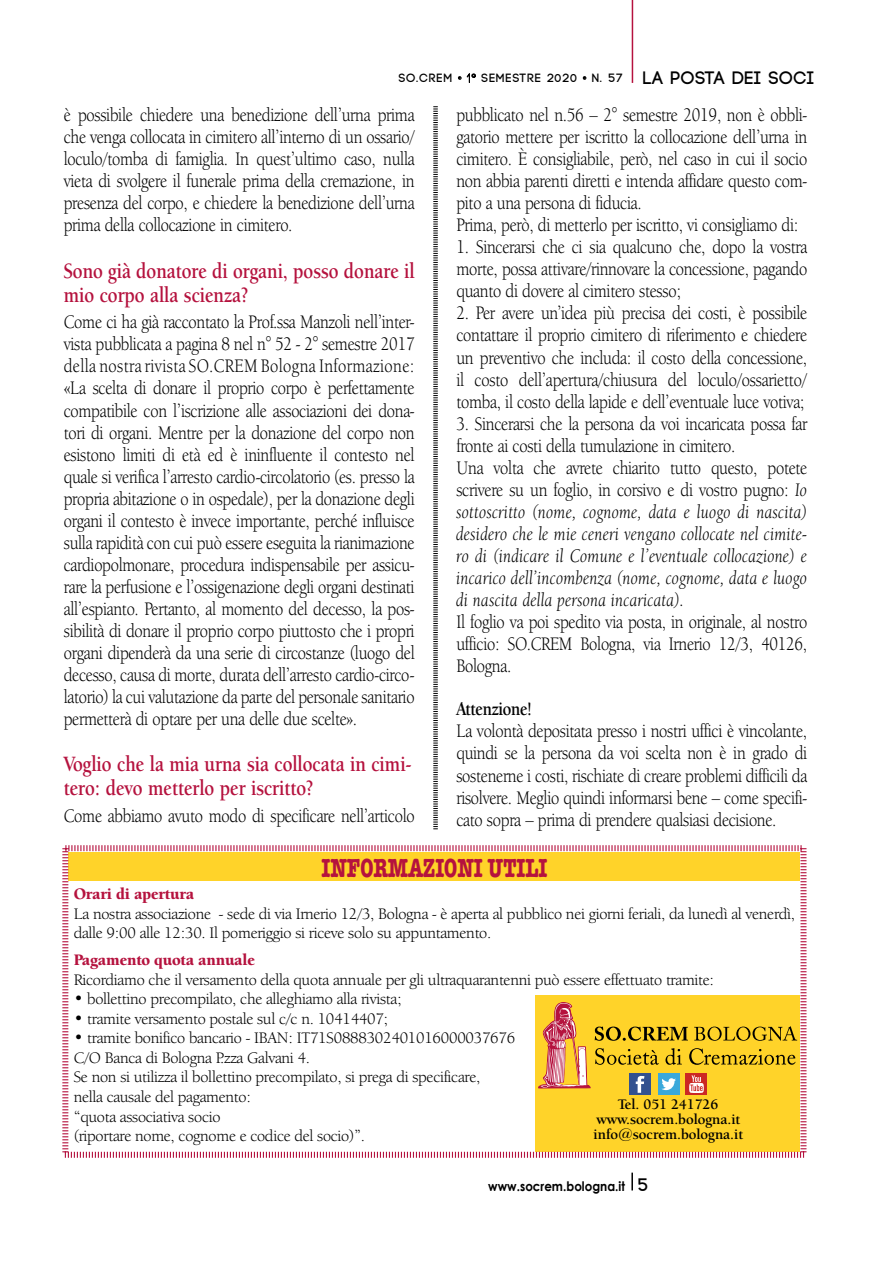
<style>
.page{position:relative;width:893px;height:1263px;background:#fff}
.page>*{position:absolute;margin:0;border:0;box-sizing:border-box;transform-origin:0 0}
.t1{font:700 27px "American Typewriter";color:#b5123e;scale:.7 1}
.t2{font:700 22.5px/24px "Berkeley Oldstyle IT Cby BT";color:#b5123e;scale:.85 1}
.t3{font:19.65px/22px "Berkeley Oldstyle IT Cby BT";letter-spacing:-.015em;color:#000;text-align:justify;scale:.85 1}
.t4{font:italic 19.65px/22px "Berkeley Oldstyle IT Cby BT";letter-spacing:.02em;color:#000;scale:.85 1}
.t5{font:700 19.65px "Berkeley Oldstyle IT Cby BT";letter-spacing:-.015em;color:#000;scale:.85 1}
.t6{font:700 18px "Code";letter-spacing:.04em;color:#000}
.t7{font:16.5px/19.5px "Berkeley Oldstyle IT Cby BT";letter-spacing:-.015em;color:#000}
.t8{font:900 16.5px "Berkeley Oldstyle IT Cby BT";letter-spacing:-.015em;color:#b5123e}
.t9{font:700 15px/15px "Berkeley Oldstyle IT Cby BT";color:#000;text-align:center}
.t10{font:700 13.2px "Century Gothic";color:#000;scale:.9 1}
.t11{font:700 12px "Code";letter-spacing:.1em;color:#000}
.s1{font-family:"Helvetica";font-weight:400}
.s2{font-weight:300}
.s3{font-style:normal}
</style>
<div class="page">
<hr style="left:632px;top:0;width:1px;height:83px;background:#b5123e">
<svg style="left:631px;top:1172px;width:2px;height:18px"></svg>
<svg style="left:458px;top:73px;width:18px;height:10px"></svg>
<svg style="left:582px;top:76px;width:5px;height:4px"></svg>
<svg style="left:433px;top:106px;width:5px;height:724px"></svg>
<svg style="left:62px;top:845px;width:745px;height:313px"></svg>
<div style="left:629px;top:1073px;width:22px;height:22px;background:#33518f"></div>
<div style="left:658px;top:1073px;width:22px;height:22px;background:#3aa8db"></div>
<div style="left:685px;top:1073px;width:22px;height:22px;background:#cc2824"></div>
<svg style="left:538px;top:1002px;width:259px;height:91px;background:#e4b736"></svg>
<p class="t11" style="left:399px;top:72px;width:225px">SO.CREM <span class="s1">•</span> <span class="s2">1</span><span class="s1">°</span> SEMESTRE 2020 <span class="s1">•</span> N. 57</p>
<p class="t6" style="left:643px;top:68px;width:172px">LA POSTA DEI SOCI</p>
<p class="t3" style="left:64px;top:103px;width:414px">è possibile chiedere una benedizione dell’urna prima che venga collocata in cimitero all’interno di un ossario/ loculo/tomba di famiglia. In quest’ultimo caso, nulla vieta di svolgere il funerale prima della cremazione, in presenza del corpo, e chiedere la benedizione dell’urna prima della collocazione in cimitero.</p>
<p class="t2" style="left:64px;top:258px;width:414px">Sono già donatore di organi, posso donare il mio corpo alla scienza?</p>
<p class="t3" style="left:64px;top:311px;width:414px">Come ci ha già raccontato la Prof.ssa Manzoli nell’inter&shy;vista pubblicata a pagina 8 nel n° 52 - 2° semestre 2017 della nostra rivista SO.CREM Bologna Informazione: «La scelta di donare il proprio corpo è perfettamente compatibile con l’iscrizione alle associazioni dei dona&shy;tori di organi. Mentre per la donazione del corpo non esistono limiti di età ed è ininfluente il contesto nel quale si verifica l’arresto cardio-circolatorio (es. presso la propria abitazione o in ospedale), per la donazione degli organi il contesto è invece importante, perché influisce sulla rapidità con cui può essere eseguita la rianimazione cardiopolmonare, procedura indispensabile per assicu&shy;rare la perfusione e l’ossigenazione degli organi destinati all’espianto. Pertanto, al momento del decesso, la pos&shy;sibilità di donare il proprio corpo piuttosto che i propri organi dipenderà da una serie di circostanze (luogo del decesso, causa di morte, durata dell’arresto cardio-circo&shy;latorio) la cui valutazione da parte del personale sanitario permetterà di optare per una delle due scelte».</p>
<p class="t2" style="left:64px;top:752px;width:410px">Voglio che la mia urna sia collocata in cimi&shy;tero: devo metterlo per iscritto?</p>
<p class="t3" style="left:64px;top:804px;width:414px">Come abbiamo avuto modo di specificare nell’articolo</p>
<p class="t3" style="left:456px;top:103px;width:414px;text-align:left">pubblicato nel n.56 – 2° semestre 2019, non è obbli&shy;gatorio mettere per iscritto la collocazione dell’urna in cimitero. È consigliabile, però, nel caso in cui il socio non abbia parenti diretti e intenda affidare questo com&shy;pito a una persona di fiducia.<br>Prima, però, di metterlo per iscritto, vi consigliamo di:</p>
<p class="t3" style="left:456px;top:236px;width:414px">1. Sincerarsi che ci sia qualcuno che, dopo la vostra morte, possa attivare/rinnovare la concessione, pagando quanto di dovere al cimitero stesso;</p>
<p class="t3" style="left:456px;top:302px;width:414px">2. Per avere un’idea più precisa dei costi, è possibile contattare il proprio cimitero di riferimento e chiedere un preventivo che includa: il costo della concessione, il costo dell’apertura/chiusura del loculo/ossarietto/ tomba, il costo della lapide e dell’eventuale luce votiva;</p>
<p class="t4" style="left:456px;top:412px;width:414px"><span class="s3">3. Sincerarsi che la persona da voi incaricata possa far fronte ai costi della tumulazione in cimitero.<br>Una volta che avrete chiarito tutto questo, potete scrivere su un foglio, in corsivo e di vostro pugno:</span> Io sottoscritto (nome, cognome, data e luogo di nascita) desidero che le mie ceneri vengano collocate nel cimite&shy;ro di (indicare il Comune e l’eventuale collocazione) e incarico dell’incombenza (nome, cognome, data e luogo di nascita della persona incaricata).</p>
<p class="t3" style="left:456px;top:611px;width:414px">Il foglio va poi spedito via posta, in originale, al nostro ufficio: SO.CREM Bologna, via Irnerio 12/3, 40126, Bologna.</p>
<p class="t5" style="left:456px;top:697px;width:90px">Attenzione!</p>
<p class="t3" style="left:456px;top:720px;width:414px">La volontà depositata presso i nostri uffici è vincolante, quindi se la persona da voi scelta non è in grado di sostenerne i costi, rischiate di creare problemi difficili da risolvere. Meglio quindi informarsi bene – come specifi&shy;cato sopra – prima di prendere qualsiasi decisione.</p>
<h1 class="t1" style="left:321px;top:844px;width:324px">INFORMAZIONI UTILI</h1>
<p class="t8" style="left:74px;top:884px;width:122px">Orari di apertura</p>
<p class="t7" style="left:74px;top:904px;width:723px">La nostra associazione - sede di via Irnerio 12/3, Bologna - è aperta al pubblico nei giorni feriali, da lunedì al venerdì, dalle 9:00 alle 12:30. Il pomeriggio si riceve solo su appuntamento.</p>
<p class="t8" style="left:74px;top:950px;width:183px">Pagamento quota annuale</p>
<p class="t7" style="left:74px;top:970px;width:642px">Ricordiamo che il versamento della quota annuale per gli ultraquarantenni può essere effettuato tramite:</p>
<p class="t7" style="left:74px;top:989px;width:329px">• bollettino precompilato, che alleghiamo alla rivista;</p>
<p class="t7" style="left:74px;top:1009px;width:316px">• tramite versamento postale sul c/c n. 10414407;</p>
<p class="t7" style="left:74px;top:1028px;width:443px">• tramite bonifico bancario - IBAN: IT71S0888302401016000037676<br>C/O Banca di Bologna P.zza Galvani 4.<br>Se non si utilizza il bollettino precompilato, si prega di specificare,<br>nella causale del pagamento:<br>“quota associativa socio<br>(riportare nome, cognome e codice del socio)”.</p>
<p class="t9" style="left:594px;top:1097px;width:151px">Tel. 051 241726 www.socrem.bologna.it info@socrem.bologna.it</p>
<p class="t10" style="left:488px;top:1178px;width:153px">www.socrem.bologna.it</p>
<p class="t6" style="left:639px;top:1175px;width:11px">5</p>
</div>
